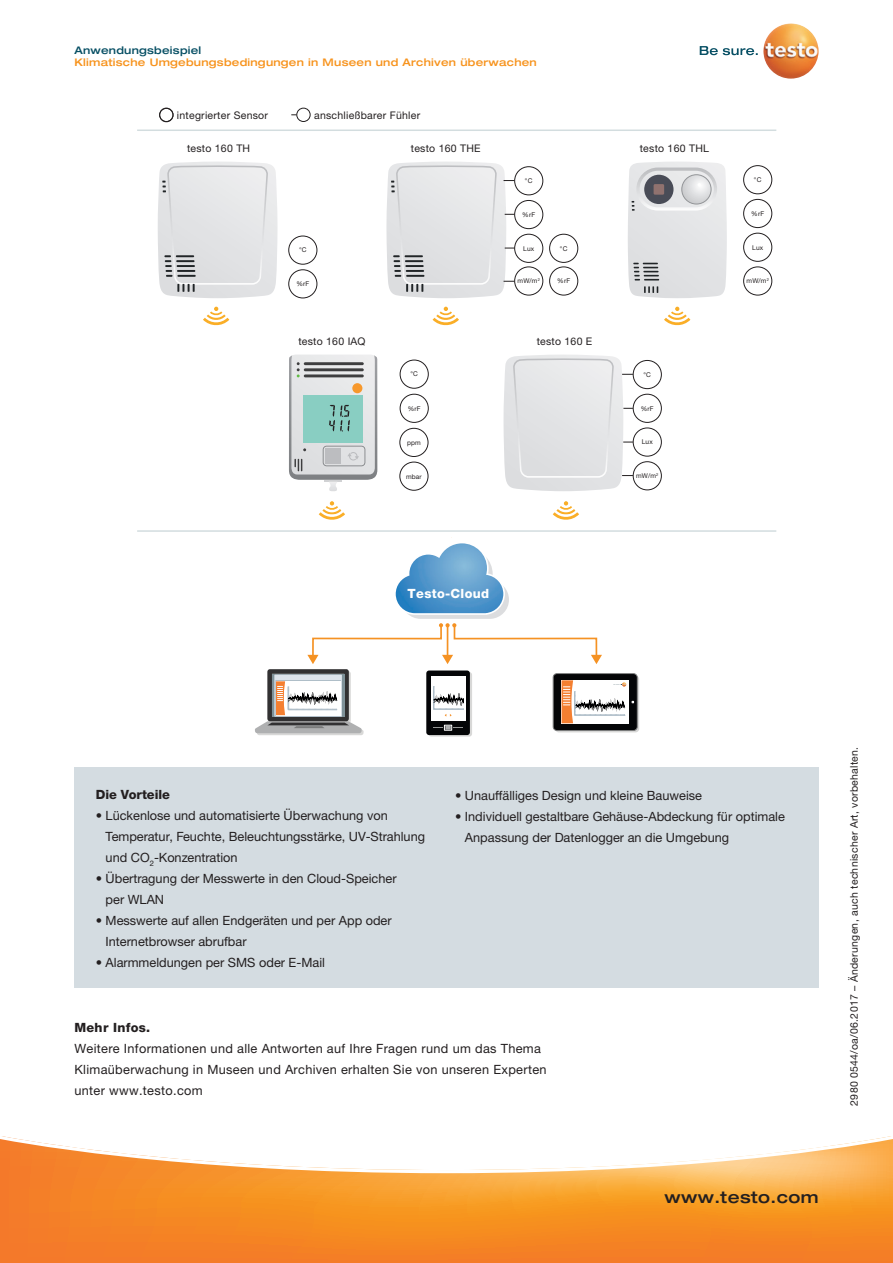
<style>
.page{position:relative;width:893px;height:1263px;background:#fff}
.page>*{position:absolute;margin:0;border:0;box-sizing:border-box;transform-origin:0 0}
.t1{font:500 expanded 16.5px "Helvetica Neue LTW1 G";letter-spacing:.025em;color:#231f20}
.t2{font:12.75px/21px "Helvetica Neue LTW1 G";color:#231f20}
.t3{font:12.75px/21px "Helvetica Neue LTW1 G";letter-spacing:.025em;color:#231f20}
.t4{font:800 12.75px "Helvetica Neue LTW1 G";letter-spacing:.005em;color:#231f20}
.t5{font:800 12.75px "Helvetica Neue LTW1 G";letter-spacing:.025em;color:#fff}
.t6{font:800 12.75px "Helvetica Neue LTW1 G";letter-spacing:.025em;color:#231f20}
.t7{font:10.5px "Helvetica Neue LTW1 G";letter-spacing:.025em;color:#231f20}
.t8{font:500 expanded 10.5px "Helvetica Neue LTW1 G";letter-spacing:.025em;color:#f7931d}
.t9{font:500 expanded 10.5px "Helvetica Neue LTW1 G";letter-spacing:.025em;color:#074f64}
.t10{font:6.6px "Helvetica Neue LTW1 G";letter-spacing:.025em;color:#231f20}
</style>
<div class="page">
<svg style="left:0;top:1136px;width:893px;height:127px"></svg>
<div style="left:553px;top:673px;width:85px;height:58px;border:1px solid #7b7c7c;border-radius:4px"></div>
<svg style="left:255px;top:537px;width:380px;height:199px"></svg>
<img style="left:319px;top:512px;width:26px;height:8px">
<img style="left:322px;top:509px;width:19px;height:7px">
<svg style="left:326px;top:501px;width:12px;height:10px"></svg>
<img style="left:433px;top:318px;width:26px;height:8px">
<img style="left:436px;top:314px;width:19px;height:7px">
<svg style="left:440px;top:307px;width:12px;height:9px"></svg>
<img style="left:553px;top:512px;width:26px;height:8px">
<img style="left:556px;top:509px;width:19px;height:7px">
<svg style="left:560px;top:501px;width:12px;height:10px"></svg>
<img style="left:664px;top:318px;width:26px;height:8px">
<img style="left:668px;top:314px;width:19px;height:7px">
<svg style="left:671px;top:307px;width:12px;height:9px"></svg>
<img style="left:203px;top:318px;width:26px;height:8px">
<img style="left:207px;top:314px;width:19px;height:7px">
<svg style="left:210px;top:307px;width:12px;height:9px"></svg>
<hr style="left:137px;top:530px;width:639px;height:2px;background:#d3dddf">
<hr style="left:137px;top:129px;width:639px;height:2px;background:#d3dddf">
<div style="left:159px;top:108px;width:14px;height:14px;border:1px solid #231f20;border-radius:50%"></div>
<div style="left:297px;top:108px;width:13px;height:14px;border:1px solid #231f20;border-radius:50%"></div>
<svg style="left:289px;top:355px;width:88px;height:136px;background:#bdcdca"></svg>
<svg style="left:158px;top:162px;width:120px;height:136px;background:#dfe0e2"></svg>
<svg style="left:628px;top:162px;width:99px;height:136px;background:#d8d9dc"></svg>
<div style="left:654px;top:184px;width:10px;height:11px;background:#90726f"></div>
<svg style="left:700px;top:46px;width:58px;height:9px"></svg>
<img style="left:763px;top:23px;width:56px;height:56px;border-radius:28px">
<div style="left:74px;top:767px;width:745px;height:221px;background:#d4dce1"></div>
<div style="left:288px;top:236px;width:29px;height:28px;border:1px solid #231f20;border-radius:50%"></div>
<div style="left:549px;top:234px;width:29px;height:29px;border:1px solid #231f20;border-radius:50%"></div>
<div style="left:514px;top:166px;width:29px;height:29px;border:1px solid #231f20;border-radius:50%"></div>
<div style="left:514px;top:200px;width:29px;height:29px;border:1px solid #231f20;border-radius:50%"></div>
<div style="left:288px;top:269px;width:29px;height:29px;border:1px solid #231f20;border-radius:50%"></div>
<div style="left:549px;top:267px;width:29px;height:28px;border:1px solid #231f20;border-radius:50%"></div>
<div style="left:514px;top:234px;width:29px;height:29px;border:1px solid #231f20;border-radius:50%"></div>
<div style="left:514px;top:267px;width:29px;height:28px;border:1px solid #231f20;border-radius:50%"></div>
<div style="left:633px;top:360px;width:29px;height:29px;border:1px solid #231f20;border-radius:50%"></div>
<div style="left:743px;top:165px;width:29px;height:29px;border:1px solid #231f20;border-radius:50%"></div>
<div style="left:633px;top:394px;width:29px;height:29px;border:1px solid #231f20;border-radius:50%"></div>
<div style="left:743px;top:199px;width:29px;height:29px;border:1px solid #231f20;border-radius:50%"></div>
<div style="left:400px;top:360px;width:29px;height:28px;border:1px solid #231f20;border-radius:50%"></div>
<div style="left:633px;top:428px;width:29px;height:28px;border:1px solid #231f20;border-radius:50%"></div>
<div style="left:743px;top:233px;width:29px;height:29px;border:1px solid #231f20;border-radius:50%"></div>
<div style="left:633px;top:461px;width:29px;height:29px;border:1px solid #231f20;border-radius:50%"></div>
<div style="left:743px;top:267px;width:29px;height:28px;border:1px solid #231f20;border-radius:50%"></div>
<div style="left:400px;top:428px;width:28px;height:29px;border:1px solid #231f20;border-radius:50%"></div>
<div style="left:400px;top:394px;width:29px;height:29px;border:1px solid #231f20;border-radius:50%"></div>
<div style="left:400px;top:462px;width:28px;height:28px;border:1px solid #231f20;border-radius:50%"></div>
<svg style="left:503px;top:355px;width:130px;height:136px;background:#e5e6e7"></svg>
<svg style="left:386px;top:162px;width:128px;height:136px;background:#e1e2e4"></svg>
<p class="t9" style="left:74px;top:43px;width:128px">Anwendungsbeispiel</p>
<p class="t8" style="left:74px;top:56px;width:464px">Klimatische Umgebungsbedingungen in Museen und Archiven überwachen</p>
<p class="t7" style="left:177px;top:108px;width:93px">integrierter Sensor</p>
<p class="t7" style="left:314px;top:108px;width:108px">anschließbarer Fühler</p>
<p class="t7" style="left:187px;top:142px;width:65px">testo 160 TH</p>
<p class="t7" style="left:411px;top:142px;width:71px">testo 160 THE</p>
<p class="t10" style="left:525px;top:177px;width:9px">°C</p>
<p class="t10" style="left:522px;top:210px;width:14px">%rF</p>
<p class="t10" style="left:299px;top:246px;width:9px">°C</p>
<p class="t10" style="left:560px;top:244px;width:9px">°C</p>
<p class="t10" style="left:523px;top:244px;width:13px">Lux</p>
<p class="t10" style="left:518px;top:277px;width:24px">mW/m<sup>2</sup></p>
<p class="t10" style="left:557px;top:277px;width:14px">%rF</p>
<p class="t10" style="left:296px;top:280px;width:14px">%rF</p>
<p class="t7" style="left:298px;top:334px;width:69px">testo 160 IAQ</p>
<p class="t7" style="left:537px;top:334px;width:57px">testo 160 E</p>
<p class="t7" style="left:640px;top:142px;width:71px">testo 160 THL</p>
<p class="t10" style="left:410px;top:370px;width:9px">°C</p>
<p class="t10" style="left:643px;top:370px;width:9px">°C</p>
<p class="t10" style="left:408px;top:404px;width:14px">%rF</p>
<p class="t10" style="left:407px;top:438px;width:15px">ppm</p>
<p class="t10" style="left:406px;top:472px;width:17px">mbar</p>
<p class="t10" style="left:641px;top:404px;width:14px">%rF</p>
<p class="t10" style="left:642px;top:438px;width:13px">Lux</p>
<p class="t10" style="left:636px;top:472px;width:24px">mW/m<sup>2</sup></p>
<p class="t10" style="left:754px;top:176px;width:9px">°C</p>
<p class="t10" style="left:751px;top:209px;width:14px">%rF</p>
<p class="t10" style="left:752px;top:243px;width:13px">Lux</p>
<p class="t10" style="left:746px;top:277px;width:24px">mW/m<sup>2</sup></p>
<p class="t5" style="left:408px;top:586px;width:83px">Testo-Cloud</p>
<p class="t4" style="left:96px;top:787px;width:76px">Die Vorteile</p>
<p class="t2" style="left:106px;top:805px;width:321px;text-indent:-10px">• Lückenlose und automatisierte Überwachung von<br>Temperatur, Feuchte, Beleuchtungsstärke, UV-Strahlung und CO<sub>2</sub>-Konzentration</p>
<p class="t2" style="left:106px;top:868px;width:293px;text-indent:-10px">• Übertragung der Messwerte in den Cloud-Speicher per WLAN</p>
<p class="t2" style="left:106px;top:910px;width:288px;text-indent:-10px">• Messwerte auf allen Endgeräten und per App oder<br>Internetbrowser abrufbar</p>
<p class="t2" style="left:96px;top:952px;width:231px">• Alarmmeldungen per SMS oder E-Mail</p>
<p class="t2" style="left:455px;top:784px;width:249px">• Unauffälliges Design und kleine Bauweise</p>
<p class="t2" style="left:465px;top:805px;width:321px;text-indent:-10px">• Individuell gestaltbare Gehäuse-Abdeckung für optimale<br>Anpassung der Datenlogger an die Umgebung</p>
<p class="t6" style="left:74px;top:1020px;width:77px">Mehr Infos.</p>
<p class="t3" style="left:74px;top:1038px;width:474px">Weitere Informationen und alle Antworten auf Ihre Fragen rund um das Thema<br>Klimaüberwachung in Museen und Archiven erhalten Sie von unseren Experten unter www.testo.com</p>
<p class="t7" style="left:848px;top:1106px;width:361px;rotate:-90deg">2980 0544/oa/06.2017 – Änderungen, auch technischer Art, vorbehalten.</p>
<p class="t1" style="left:664px;top:1187px;width:156px">www.testo.com</p>
</div>
